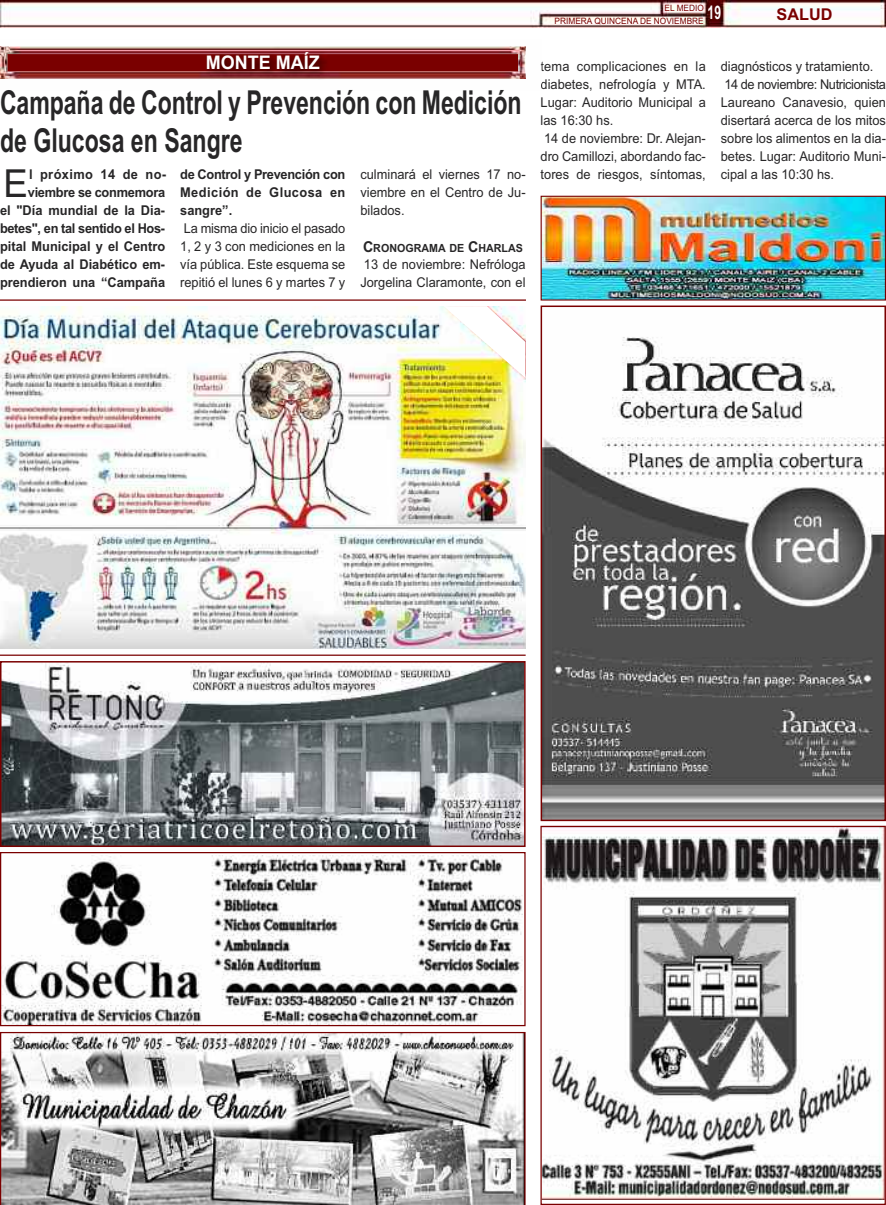
<style>
.page{position:relative;width:886px;height:1205px;background:#fff}
.page>*{position:absolute;margin:0;border:0;box-sizing:border-box;transform-origin:0 0}
.t1{font:38.62px "Arial";color:#272627;scale:.95 1}
.t2{font:700 33px/37.5px "Arial";letter-spacing:-.005em;color:#272627;scale:.7 1}
.t3{font:700 18.75px "Arial";color:#fff;scale:.96 1}
.t4{font:700 16.25px "Arial";color:#7a0000}
.t5{font:13.5px/18px "Arial";color:#272627;scale:.95 1}
.t6{font:700 13.5px/18px "Arial";color:#272627;text-align:right;scale:.95 1}
.t7{font:700 11.25px "Arial";color:#272627;scale:.95 1}
.t8{font:8.75px/13.2px "Arial";color:#7a0000;scale:.95 1}
.s1{font-size:15px}
</style>
<div class="page">
<img style="left:0;top:0;width:886px;height:27px">
<img style="left:2px;top:855px;width:521px;height:169px">
<div style="left:0;top:852px;width:525px;height:174px;border:1px solid #7a0000"></div>
<svg style="left:0;top:1032px;width:525px;height:173px"></svg>
<img style="left:3px;top:664px;width:519px;height:180px">
<div style="left:0;top:661px;width:525px;height:186px;border:2px solid #7a0000"></div>
<img style="left:543px;top:337px;width:340px;height:481px">
<div style="left:540px;top:305px;width:346px;height:516px;border:2px solid #7a0000"></div>
<img style="left:542px;top:828px;width:342px;height:372px">
<div style="left:540px;top:826px;width:346px;height:379px;border:1px solid #7a0000"></div>
<hr style="left:0;top:654px;width:526px;height:2px;background:#7a0000">
<img style="left:542px;top:198px;width:342px;height:100px">
<div style="left:540px;top:196px;width:346px;height:104px;border:1px solid #7a0000"></div>
<img style="left:0;top:306px;width:525px;height:342px">
<img style="left:0;top:46px;width:541px;height:33px">
<img style="left:0;top:47px;width:525px;height:32px">
<hr style="left:0;top:299px;width:526px;height:2px;background:#7a0000">
<svg style="left:443px;top:306px;width:82px;height:72px"></svg>
<h3 class="t3" style="left:206px;top:52px;width:120px">MontE Maíz</h3>
<h2 class="t2" style="left:0;top:84px;width:746px">Campaña de Control y prevención con Medición de glucosa en sangre</h2>
<p class="t6" style="left:0;top:165px;width:177px">l próximo 14 de no&shy;viembre se conmemora<br>el "Día mundial de la Dia&shy;betes", en tal sentido el hos&shy;pital Municipal y el Centro de ayuda al Diabético em&shy;prendieron una “Campaña</p>
<p class="t6" style="left:180px;top:165px;width:175px;text-align:justify">de Control y prevención con Medición de glucosa en sangre”.</p>
<h1 class="t1" style="left:4px;top:161px;width:27px">E</h1>
<p class="t5" style="left:180px;top:219px;width:175px;text-align:justify">La misma dio inicio el pasado 1, 2 y 3 con mediciones en la vía pública. Este esquema se repitió el lunes 6 y martes 7 y</p>
<p class="t5" style="left:360px;top:165px;width:175px;text-align:justify">culminará el viernes 17 no&shy;viembre en el Centro de Ju&shy;bilados.</p>
<p class="t7" style="left:363px;top:241px;width:170px"><span class="s1">C</span>ronograMa DE <span class="s1">C</span>harlas</p>
<p class="t5" style="left:360px;top:255px;width:175px">13 de noviembre: Nefróloga<br>Jorgelina Claramonte, con el</p>
<p class="t8" style="left:555px;top:1px;width:177px;text-indent:110px">EL MEDIO<br>PRIMERA QUINCENA DE NOVIEMBRE <sup>19</sup></p>
<p class="t4" style="left:776px;top:5px;width:57px">saluD</p>
<p class="t5" style="left:540px;top:58px;width:175px">tema complicaciones en la diabetes, nefrología y MTA.<br>Lugar: Auditorio Municipal a las 16:30 hs.<br>14 de noviembre: Dr. Alejan&shy;dro Camillozi, abordando fac&shy;tores de riesgos, síntomas,</p>
<p class="t5" style="left:721px;top:58px;width:175px">diagnósticos y tratamiento.<br>14 de noviembre: Nutricionista<br>Laureano Canavesio, quien disertará acerca de los mitos sobre los alimentos en la dia&shy;betes. Lugar: Auditorio Muni&shy;cipal a las 10:30 hs.</p>
</div>
